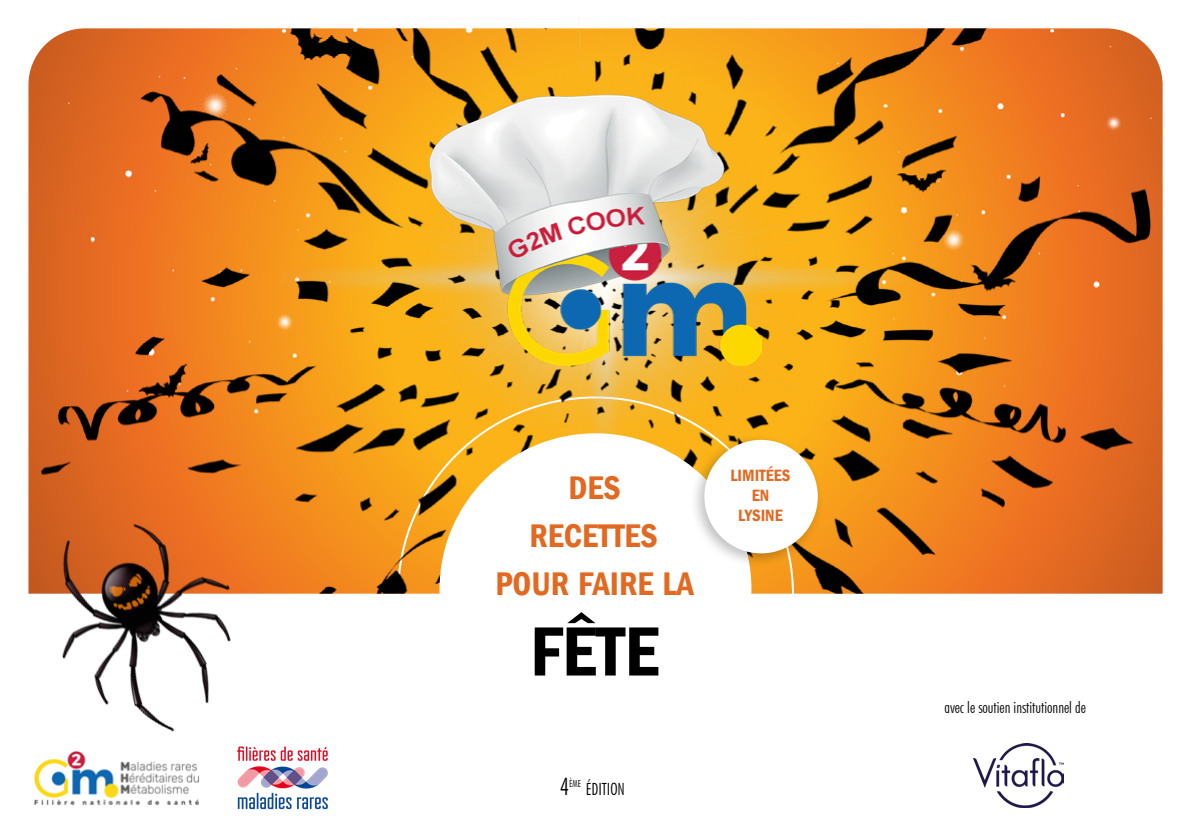
<style>
.page{position:relative;width:1191px;height:840px;background:#fff}
.page>*{position:absolute;margin:0;border:0;box-sizing:border-box;transform-origin:0 0}
.t1{font:600 condensed 72px "Franklin Gothic";color:#000}
.t2{font:600 condensed 33.6px/48px "Franklin Gothic";color:#e26922;text-align:center}
.t3{font:300 condensed 24px "Futura BT";color:#000}
.t4{font:600 condensed 16.8px/20px "Franklin Gothic";color:#e26922;text-align:center}
.t5{font:300 condensed 16.8px "Futura BT";color:#000}
.t6{font:300 condensed 16px "Futura BT";color:#000}
.t7{font:300 condensed 9.8px "Futura BT";color:#000}
</style>
<div class="page">
<img style="left:28px;top:28px;width:1134px;height:565px">
<img style="left:237px;top:746px;width:91px;height:64px">
<img style="left:281px;top:28px;width:649px;height:479px">
<img style="left:430px;top:94px;width:331px;height:271px">
<div style="left:439px;top:433px;width:312px;height:312px;background:#fff;border-radius:50%"></div>
<img style="left:973px;top:743px;width:90px;height:64px">
<img style="left:34px;top:759px;width:165px;height:46px">
<div style="left:689px;top:432px;width:136px;height:136px;background:#000;opacity:.25"></div>
<div style="left:704px;top:439px;width:114px;height:114px;background:#fff;border-radius:50%"></div>
<img style="left:28px;top:483px;width:246px;height:276px">
<h2 class="t2" style="left:495px;top:463px;width:200px">DES<br>RECETTES<br>POUR FAIRE LA</h2>
<h1 class="t1" style="left:530px;top:603px;width:130px">FÊTE</h1>
<p class="t4" style="left:730px;top:464px;width:62px">LIMITÉES<br>EN<br>LYSINE</p>
<h3 class="t3" style="left:560px;top:771px;width:11px">4</h3>
<p class="t7" style="left:569px;top:777px;width:13px">ÈME</p>
<p class="t5" style="left:586px;top:778px;width:41px">ÉDITION</p>
<p class="t6" style="left:944px;top:697px;width:143px">avec le soutien institutionnel de</p>
</div>
